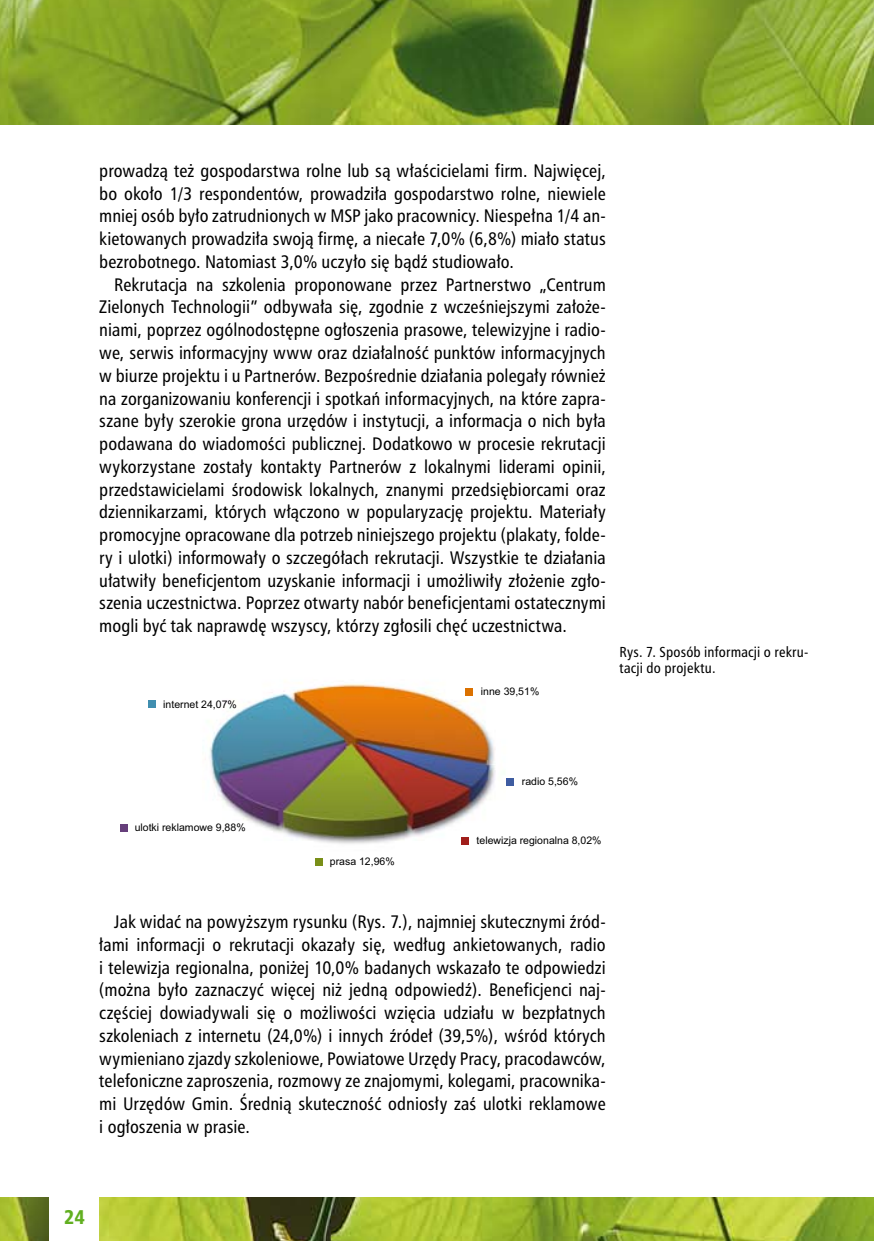
<style>
.page{position:relative;width:874px;height:1241px;background:#fff}
.page>*{position:absolute;margin:0;border:0;box-sizing:border-box;transform-origin:0 0}
.t1{font:19.25px "Humnst 777 Blk Cn PL";color:#61af20}
.t2{font:17.5px/22.8px "Humnst 777 Cn PL";letter-spacing:.005em;color:#000;text-align:justify}
.t3{font:14px/16.8px "Humnst 777 Cn PL";letter-spacing:.015em;color:#000}
.t4{font:10.5px "Arial";color:#000}
</style>
<div class="page">
<img style="left:0;top:0;width:874px;height:124px">
<img style="left:0;top:1197px;width:874px;height:43px">
<div style="left:50px;top:1190px;width:49px;height:50px;background:#fff"></div>
<img style="left:209px;top:682px;width:305px;height:178px">
<div style="left:148px;top:700px;width:7px;height:8px;background:#408eaf"></div>
<div style="left:120px;top:824px;width:7px;height:7px;background:#663f7b"></div>
<div style="left:315px;top:858px;width:7px;height:7px;background:#798f18"></div>
<div style="left:461px;top:837px;width:7px;height:7px;background:#a01e1b"></div>
<div style="left:506px;top:778px;width:7px;height:7px;background:#3e5ca0"></div>
<div style="left:465px;top:688px;width:7px;height:7px;background:#db7100"></div>
<p class="t2" style="left:99px;top:159px;width:508px">prowadzą też gospodarstwa rolne lub są właścicielami firm. Najwięcej, bo około 1/3 respondentów, prowadziła gospodarstwo rolne, niewiele mniej osób było zatrudnionych w MSP jako pracownicy. Niespełna 1/4 an&shy;kietowanych prowadziła swoją firmę, a niecałe 7,0% (6,8%) miało status bezrobotnego. Natomiast 3,0% uczyło się bądź studiowało.</p>
<p class="t2" style="left:99px;top:272px;width:508px;text-indent:15px">Rekrutacja na szkolenia proponowane przez Partnerstwo „Centrum Zielonych Technologii” odbywała się, zgodnie z wcześniejszymi założe&shy;niami, poprzez ogólnodostępne ogłoszenia prasowe, telewizyjne i radio&shy;we, serwis informacyjny www oraz działalność punktów informacyjnych w biurze projektu i u Partnerów. Bezpośrednie działania polegały również na zorganizowaniu konferencji i spotkań informacyjnych, na które zapra&shy;szane były szerokie grona urzędów i instytucji, a informacja o nich była podawana do wiadomości publicznej. Dodatkowo w procesie rekrutacji wykorzystane zostały kontakty Partnerów z lokalnymi liderami opinii, przedstawicielami środowisk lokalnych, znanymi przedsiębiorcami oraz dziennikarzami, których włączono w popularyzację projektu. Materiały promocyjne opracowane dla potrzeb niniejszego projektu (plakaty, folde&shy;ry i ulotki) informowały o szczegółach rekrutacji. Wszystkie te działania ułatwiły beneficjentom uzyskanie informacji i umożliwiły złożenie zgło&shy;szenia uczestnictwa. Poprzez otwarty nabór beneficjentami ostatecznymi mogli być tak naprawdę wszyscy, którzy zgłosili chęć uczestnictwa.</p>
<p class="t4" style="left:163px;top:697px;width:75px">internet 24,07%</p>
<p class="t4" style="left:480px;top:684px;width:60px">inne 39,51%</p>
<p class="t3" style="left:619px;top:642px;width:190px">Rys. 7. Sposób informacji o rekru&shy;tacji do projektu.</p>
<p class="t4" style="left:135px;top:820px;width:112px">ulotki reklamowe 9,88%</p>
<p class="t4" style="left:330px;top:854px;width:66px">prasa 12,96%</p>
<p class="t4" style="left:521px;top:774px;width:58px">radio 5,56%</p>
<p class="t4" style="left:476px;top:833px;width:126px">telewizja regionalna 8,02%</p>
<p class="t2" style="left:99px;top:909px;width:507px;text-indent:15px">Jak widać na powyższym rysunku (Rys. 7.), najmniej skutecznymi źród&shy;łami informacji o rekrutacji okazały się, według ankietowanych, radio i telewizja regionalna, poniżej 10,0% badanych wskazało te odpowiedzi (można było zaznaczyć więcej niż jedną odpowiedź). Beneficjenci naj&shy;częściej dowiadywali się o możliwości wzięcia udziału w bezpłatnych szkoleniach z internetu (24,0%) i innych źródeł (39,5%), wśród których wymieniano zjazdy szkoleniowe, Powiatowe Urzędy Pracy, pracodawców, telefoniczne zaproszenia, rozmowy ze znajomymi, kolegami, pracownika&shy;mi Urzędów Gmin. Średnią skuteczność odniosły zaś ulotki reklamowe i ogłoszenia w prasie.</p>
<p class="t1" style="left:64px;top:1204px;width:22px">24</p>
</div>
